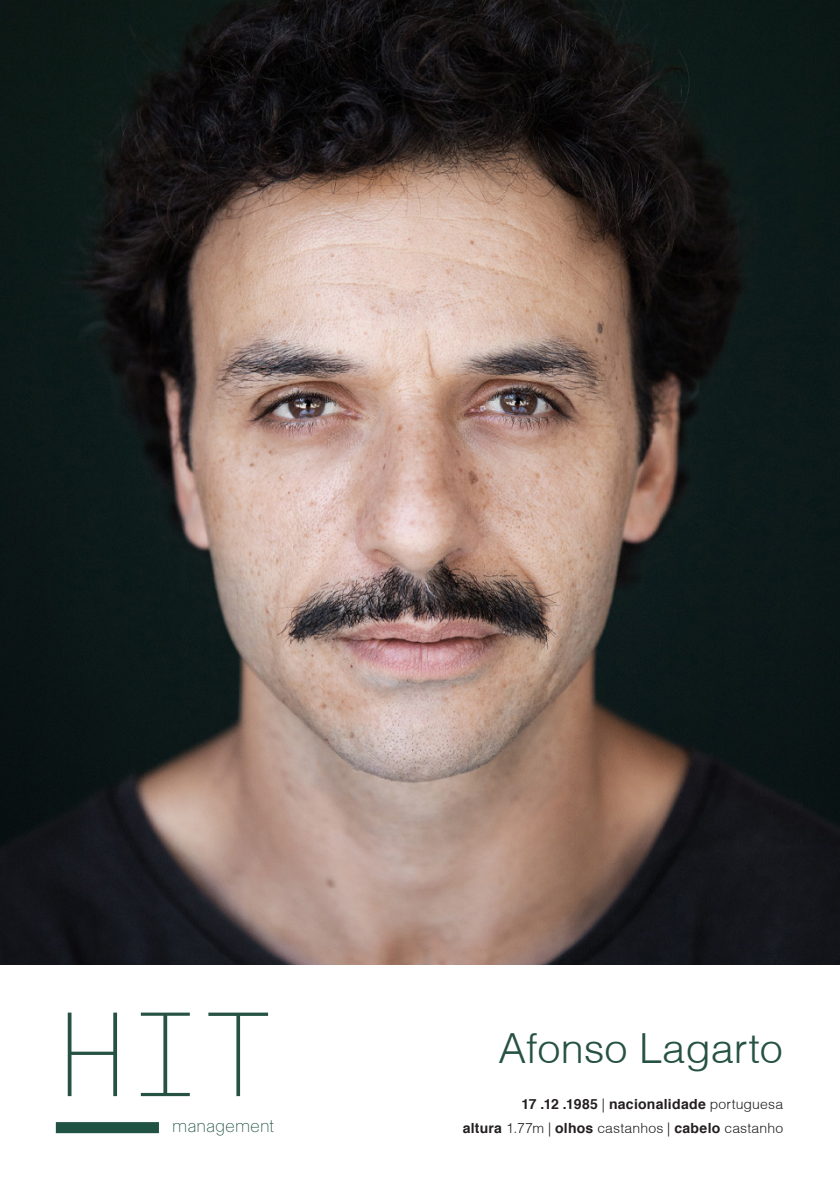
<style>
.page{position:relative;width:840px;height:1191px;background:#fff}
.page>*{position:absolute;margin:0;border:0;box-sizing:border-box;transform-origin:0 0}
.t1{font:200 117.6px "GT America Mono";color:#265243}
.t2{font:300 41.4px "Helvetica";color:#265243}
.t3{font:100 18px "Basel";color:#205244}
.t4{font:300 14px "Helvetica";letter-spacing:.015em;color:#231f20}
.t5{font:700 14px "Helvetica";letter-spacing:.02em;color:#231f20}
.s1{font-weight:300}
.s2{font-weight:700}
</style>
<div class="page">
<div style="left:56px;top:1122px;width:103px;height:11px;background:#205244"></div>
<img style="left:0;top:0;width:839px;height:964px">
<p class="t1" style="left:56px;top:988px;width:220px">HIT</p>
<p class="t3" style="left:172px;top:1114px;width:103px">management</p>
<p class="t2" style="left:498px;top:1023px;width:286px">Afonso Lagarto</p>
<p class="t5" style="left:521px;top:1095px;width:263px">17 .12 .1985 <span class="s1">|</span> nacionalidade <span class="s1">portuguesa</span></p>
<p class="t4" style="left:462px;top:1119px;width:322px"><span class="s2">altura</span> 1.77m | <span class="s2">olhos</span> castanhos | <span class="s2">cabelo</span> castanho</p>
</div>
